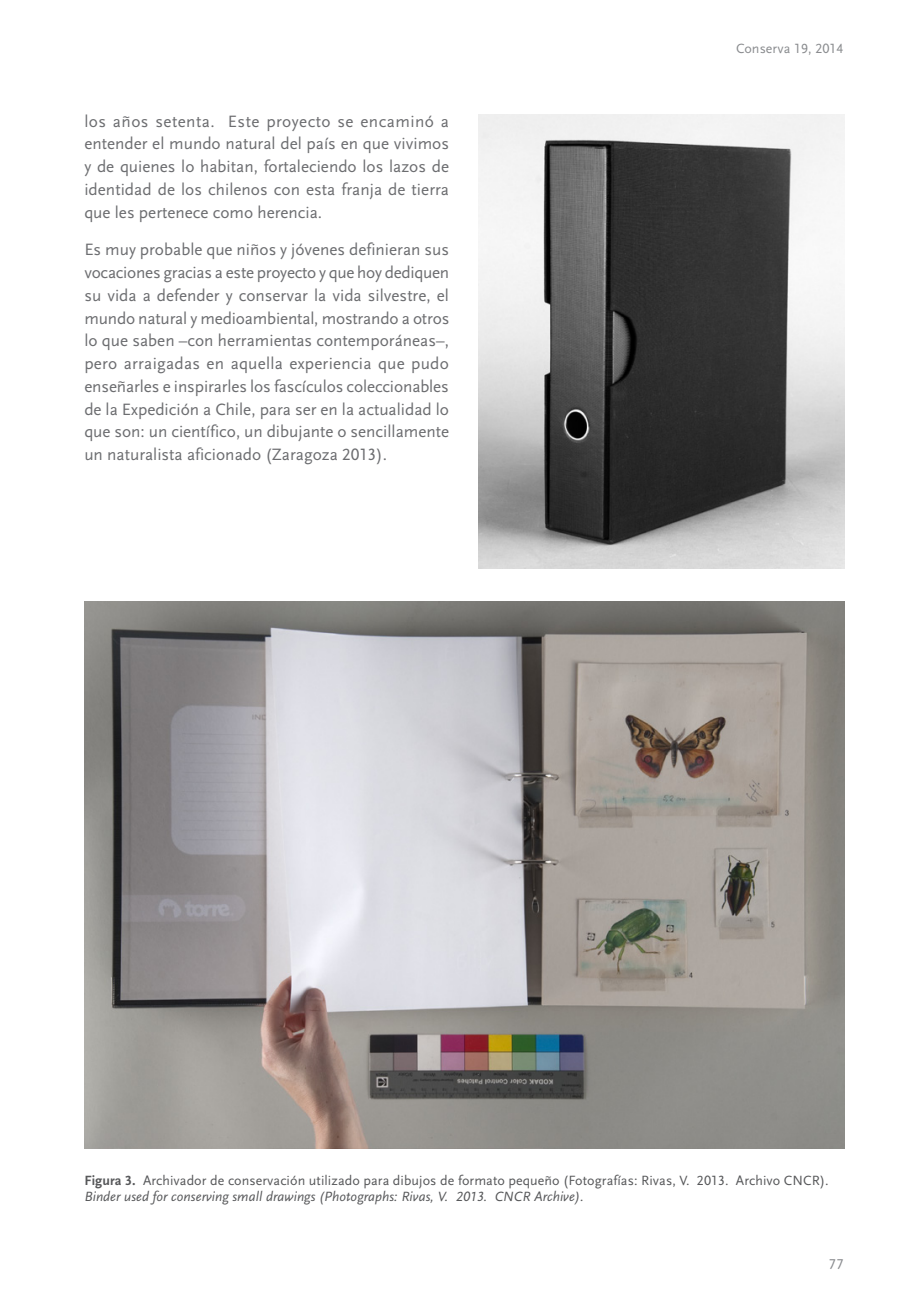
<style>
.page{position:relative;width:918px;height:1315px;background:#fff}
.page>*{position:absolute;margin:0;border:0;box-sizing:border-box;transform-origin:0 0}
.t1{font:17.15px/22.8px "Scala Sans Regular LF";color:#6c6d70;text-align:justify}
.t2{font:14.88px "Scala Sans Regular LF";color:#8a8c8f}
.t3{font:14px "Scala Sans Regular LF";letter-spacing:.005em;color:#57585a}
.t4{font:14px "Scala Sans Regular LF Italic";letter-spacing:.005em;color:#57585a}
.t5{font:14px "Scala Sans Regular LF";letter-spacing:.005em;color:#8a8c8f}
.s1{font-family:"Scala Sans Bold LF"}
</style>
<div class="page">
<img style="left:84px;top:601px;width:760px;height:547px">
<img style="left:479px;top:114px;width:365px;height:454px">
<p class="t1" style="left:84px;top:110px;width:366px">los años setenta. Este proyecto se encaminó a entender el mundo natural del país en que vivimos y de quienes lo habitan, fortaleciendo los lazos de identidad de los chilenos con esta franja de tierra que les pertenece como herencia.</p>
<p class="t1" style="left:84px;top:239px;width:366px">Es muy probable que niños y jóvenes definieran sus vocaciones gracias a este proyecto y que hoy dediquen su vida a defender y conservar la vida silvestre, el mundo natural y medioambiental, mostrando a otros lo que saben –con herramientas contemporáneas–, pero arraigadas en aquella experiencia que pudo enseñarles e inspirarles los fascículos coleccionables de la Expedición a Chile, para ser en la actualidad lo que son: un científico, un dibujante o sencillamente un naturalista aficionado (Zaragoza 2013).</p>
<p class="t5" style="left:736px;top:41px;width:109px">Conserva 19, 2014</p>
<p class="t3" style="left:84px;top:1172px;width:746px"><span class="s1">Figura 3.</span> Archivador de conservación utilizado para dibujos de formato pequeño (Fotografías: Rivas, V. 2013. Archivo CNCR).</p>
<p class="t4" style="left:84px;top:1188px;width:501px">Binder used for conserving small drawings (Photographs: Rivas, V. 2013. CNCR Archive).</p>
<p class="t2" style="left:828px;top:1255px;width:16px">77</p>
</div>
